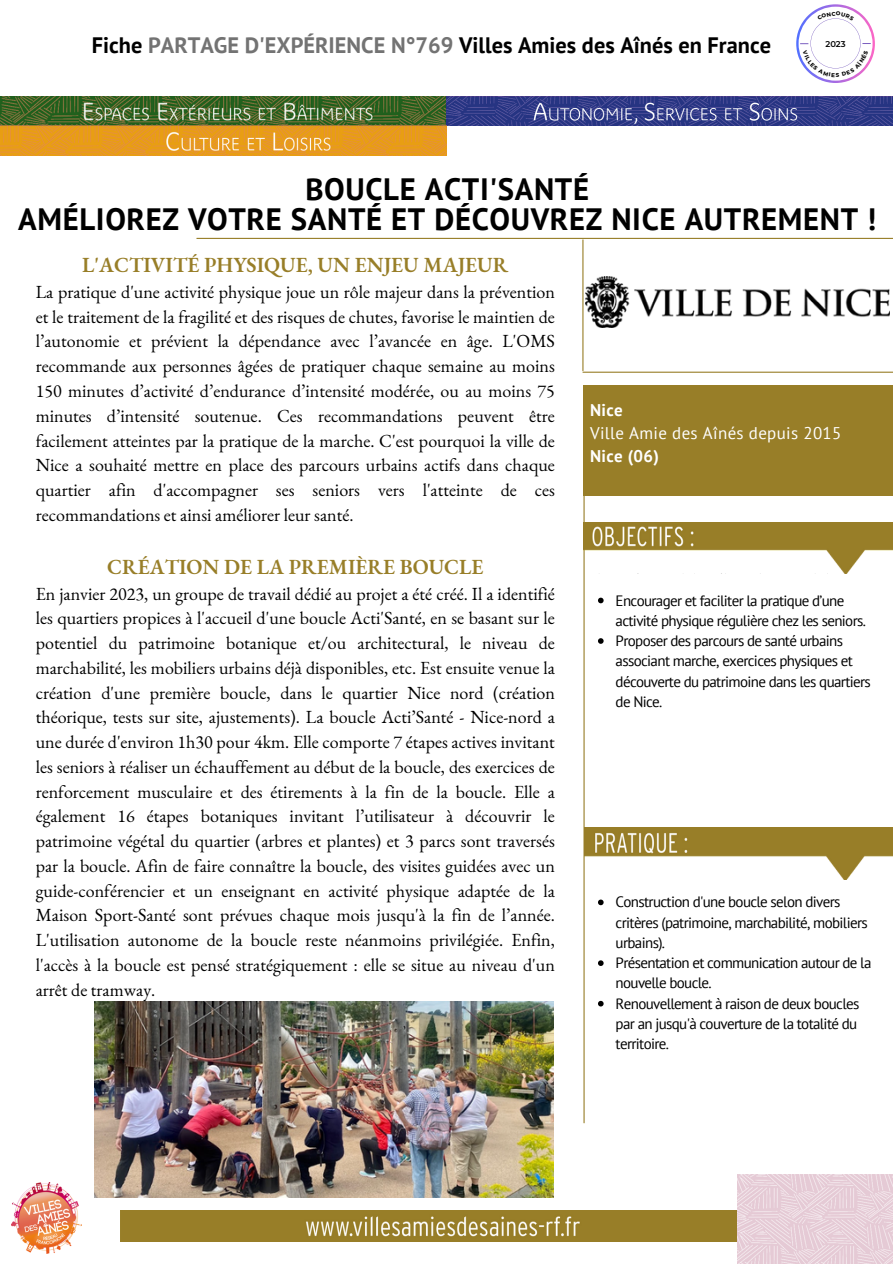
<style>
.page{position:relative;width:893px;height:1264px;background:#fff}
.page>*{position:absolute;margin:0;border:0;box-sizing:border-box;transform-origin:0 0}
.t1{font:700 30.75px "PT Sans";letter-spacing:.02em;color:#000}
.t2{font:700 22.35px "PT Sans";color:#000}
.t3{font:600 21px "EB Garamond";color:#987e28}
.t4{font:18px/24.8px "EB Garamond";color:#000;text-align:justify}
.t5{font:16.95px "PT Sans";letter-spacing:.02em;color:#fff}
.t6{font:700 16.95px "PT Sans";letter-spacing:.02em;color:#fff}
.t7{font:15px/20.2px "PT Sans";letter-spacing:-.045em;color:#000}
.t8{font:600 8.4px "Montserrat";color:#000}
.s1{color:#737373}
</style>
<div class="page">
<hr style="left:583px;top:457px;width:1px;height:665px;background:#987e28">
<img style="left:120px;top:1210px;width:617px;height:31px">
<img style="left:737px;top:1174px;width:155px;height:89px">
<img style="left:584px;top:827px;width:308px;height:52px">
<img style="left:583px;top:522px;width:309px;height:52px">
<div style="left:583px;top:385px;width:309px;height:110px;background:#987e28"></div>
<hr style="left:197px;top:238px;width:695px;height:1px;background:#987e28">
<hr style="left:582px;top:240px;width:1px;height:130px;background:#987e28">
<hr style="left:583px;top:371px;width:309px;height:2px;background:#987e28">
<img style="left:12px;top:1182px;width:69px;height:71px">
<img style="left:0;top:96px;width:892px;height:30px">
<img style="left:0;top:126px;width:446px;height:29px">
<img style="left:95px;top:1001px;width:458px;height:196px">
<svg style="left:598px;top:597px;width:5px;height:6px"></svg>
<svg style="left:598px;top:638px;width:5px;height:6px"></svg>
<svg style="left:598px;top:899px;width:5px;height:6px"></svg>
<svg style="left:598px;top:960px;width:5px;height:6px"></svg>
<svg style="left:598px;top:1000px;width:5px;height:6px"></svg>
<img style="left:585px;top:276px;width:304px;height:52px">
<svg style="left:796px;top:4px;width:78px;height:79px"></svg>
<p class="t2" style="left:92px;top:31px;width:680px">Fiche <span class="s1">PARTAGE D'EXPÉRIENCE N°769</span> Villes Amies des Aînés en France</p>
<p class="t8" style="left:825px;top:39px;width:22px">2023</p>
<p class="t1" style="left:305px;top:168px;width:285px">BOUCLE ACTI'SANTÉ</p>
<p class="t1" style="left:18px;top:199px;width:859px">AMÉLIOREZ VOTRE SANTÉ ET DÉCOUVREZ NICE AUTREMENT !</p>
<p class="t3" style="left:82px;top:251px;width:427px">L'ACTIVITÉ PHYSIQUE, UN ENJEU MAJEUR</p>
<p class="t4" style="left:36px;top:279px;width:520px">La pratique d'une activité physique joue un rôle majeur dans la prévention et le traitement de la fragilité et des risques de chutes, favorise le maintien de l’autonomie et prévient la dépendance avec l’avancée en âge. L'OMS recommande aux personnes âgées de pratiquer chaque semaine au moins 150 minutes d’activité d’endurance d’intensité modérée, ou au moins 75 minutes d’intensité soutenue. Ces recommandations peuvent être facilement atteintes par la pratique de la marche. C'est pourquoi la ville de Nice a souhaité mettre en place des parcours urbains actifs dans chaque quartier afin d'accompagner ses seniors vers l'atteinte de ces recommandations et ainsi améliorer leur santé.</p>
<p class="t3" style="left:107px;top:552px;width:377px">CRÉATION DE LA PREMIÈRE BOUCLE</p>
<p class="t4" style="left:36px;top:581px;width:520px">En janvier 2023, un groupe de travail dédié au projet a été créé. Il a identifié les quartiers propices à l'accueil d'une boucle Acti'Santé, en se basant sur le potentiel du patrimoine botanique et/ou architectural, le niveau de marchabilité, les mobiliers urbains déjà disponibles, etc. Est ensuite venue la création d'une première boucle, dans le quartier Nice nord (création théorique, tests sur site, ajustements). La boucle Acti’Santé - Nice-nord a une durée d'environ 1h30 pour 4km. Elle comporte 7 étapes actives invitant les seniors à réaliser un échauffement au début de la boucle, des exercices de renforcement musculaire et des étirements à la fin de la boucle. Elle a également 16 étapes botaniques invitant l’utilisateur à découvrir le patrimoine végétal du quartier (arbres et plantes) et 3 parcs sont traversés par la boucle. Afin de faire connaître la boucle, des visites guidées avec un guide-conférencier et un enseignant en activité physique adaptée de la Maison Sport-Santé sont prévues chaque mois jusqu'à la fin de l’année.<br>L'utilisation autonome de la boucle reste néanmoins privilégiée. Enfin, l'accès à la boucle est pensé stratégiquement : elle se situe au niveau d'un arrêt de tramway.</p>
<p class="t6" style="left:590px;top:398px;width:34px">Nice</p>
<p class="t5" style="left:590px;top:422px;width:253px">Ville Amie des Aînés depuis 2015</p>
<p class="t6" style="left:590px;top:445px;width:70px">Nice (06)</p>
<p class="t7" style="left:615px;top:590px;width:252px">Encourager et faciliter la pratique d’une activité physique régulière chez les seniors.</p>
<p class="t7" style="left:615px;top:630px;width:257px">Proposer des parcours de santé urbains associant marche, exercices physiques et découverte du patrimoine dans les quartiers de Nice.</p>
<p class="t7" style="left:615px;top:891px;width:254px">Construction d'une boucle selon divers critères (patrimoine, marchabilité, mobiliers urbains).</p>
<p class="t7" style="left:615px;top:952px;width:257px">Présentation et communication autour de la nouvelle boucle.</p>
<p class="t7" style="left:615px;top:993px;width:245px">Renouvellement à raison de deux boucles par an jusqu'à couverture de la totalité du territoire.</p>
</div>
